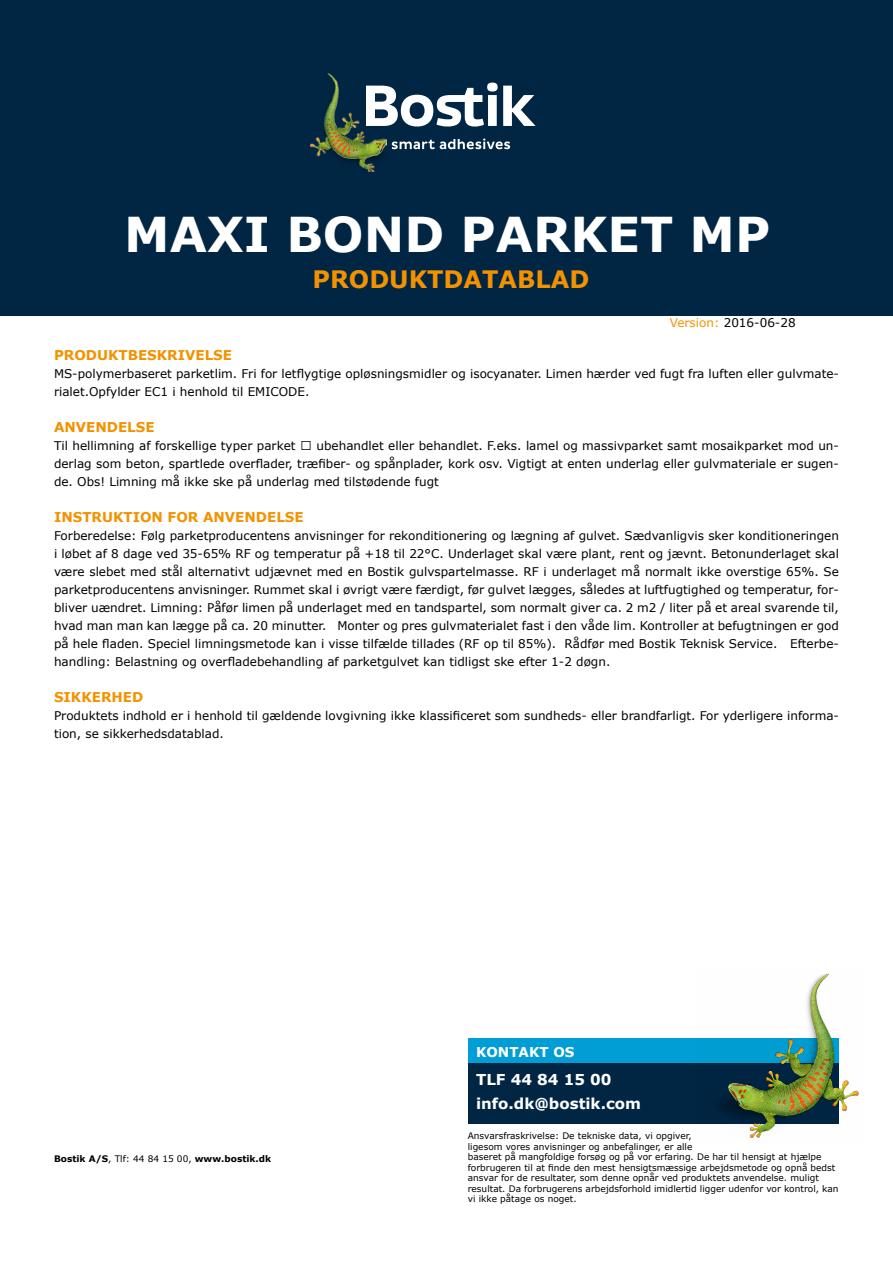
<style>
.page{position:relative;width:893px;height:1263px;background:#fff}
.page>*{position:absolute;margin:0;border:0;box-sizing:border-box;transform-origin:0 0}
.t1{font:700 48px "Verdana";color:#fff}
.t2{font:700 24px "Verdana";color:#f39200}
.t3{font:700 23.55px "Verdana";color:#fff}
.t4{font:700 19.05px "Verdana";color:#fff}
.t5{font:700 15px/24px "Verdana";color:#fff}
.t6{font:700 13.5px "Verdana";color:#f39200}
.t7{font:700 13.5px "Verdana";color:#fff}
.t8{font:12px/18px "Verdana";color:#000}
.t9{font:9px/10.5px "Verdana";color:#000}
.t10{font:700 9px "Verdana";color:#000}
.s1{color:#f39200}
.s2{font-weight:400}
</style>
<div class="page">
<div style="left:0;top:0;width:893px;height:316px;background:#002644"></div>
<img style="left:311px;top:73px;width:75px;height:98px">
<svg style="left:392px;top:139px;width:118px;height:10px"></svg>
<svg style="left:366px;top:83px;width:170px;height:44px"></svg>
<div style="left:469px;top:1038px;width:370px;height:26px;background:#009ed4"></div>
<div style="left:469px;top:1063px;width:370px;height:61px;background:#002644"></div>
<img style="left:719px;top:973px;width:140px;height:165px">
<h1 class="t1" style="left:124px;top:201px;width:647px">MAXI BOND PARKET MP</h1>
<h2 class="t2" style="left:313px;top:262px;width:278px">PRODUKTDATABLAD</h2>
<p class="t8" style="left:670px;top:313px;width:127px"><span class="s1">Version:</span> 2016-06-28</p>
<p class="t6" style="left:54px;top:346px;width:180px">PRODUKTBESKRIVELSE</p>
<p class="t8" style="left:54px;top:365px;width:786px">MS-polymerbaseret parketlim. Fri for letflygtige opløsningsmidler og isocyanater. Limen hærder ved fugt fra luften eller gulvmate&shy;rialet.Opfylder EC1 i henhold til EMICODE.</p>
<p class="t6" style="left:54px;top:418px;width:102px">ANVENDELSE</p>
<p class="t8" style="left:54px;top:437px;width:243px">Til hellimning af forskellige typer parket</p>
<p class="t8" style="left:54px;top:437px;width:786px;text-align:justify;text-indent:263px">ubehandlet eller behandlet. F.eks. lamel og massivparket samt mosaikparket mod un&shy;derlag som beton, spartlede overflader, træfiber- og spånplader, kork osv. Vigtigt at enten underlag eller gulvmateriale er sugen&shy;de. Obs! Limning må ikke ske på underlag med tilstødende fugt</p>
<p class="t6" style="left:54px;top:508px;width:251px">INSTRUKTION FOR ANVENDELSE</p>
<p class="t8" style="left:54px;top:527px;width:786px;text-align:justify">Forberedelse: Følg parketproducentens anvisninger for rekonditionering og lægning af gulvet. Sædvanligvis sker konditioneringen i løbet af 8 dage ved 35-65% RF og temperatur på +18 til 22°C. Underlaget skal være plant, rent og jævnt. Betonunderlaget skal være slebet med stål alternativt udjævnet med en Bostik gulvspartelmasse. RF i underlaget må normalt ikke overstige 65%. Se parketproducentens anvisninger. Rummet skal i øvrigt være færdigt, før gulvet lægges, således at luftfugtighed og temperatur, for&shy;bliver uændret. Limning: Påfør limen på underlaget med en tandspartel, som normalt giver ca. 2 m2 / liter på et areal svarende til, hvad man man kan lægge på ca. 20 minutter. Monter og pres gulvmaterialet fast i den våde lim. Kontroller at befugtningen er god på hele fladen. Speciel limningsmetode kan i visse tilfælde tillades (RF op til 85%). Rådfør med Bostik Teknisk Service. Efterbe&shy;handling: Belastning og overfladebehandling af parketgulvet kan tidligst ske efter 1-2 døgn.</p>
<p class="t6" style="left:54px;top:688px;width:91px">SIKKERHED</p>
<p class="t8" style="left:54px;top:707px;width:786px">Produktets indhold er i henhold til gældende lovgivning ikke klassificeret som sundheds- eller brandfarligt. For yderligere informa&shy;tion, se sikkerhedsdatablad.</p>
<p class="t10" style="left:54px;top:1152px;width:219px">Bostik A/S<span class="s2">, Tlf: 44 84 15 00,</span> www.bostik.dk</p>
<p class="t7" style="left:476px;top:1042px;width:100px">KONTAKT OS</p>
<p class="t5" style="left:476px;top:1067px;width:166px">TLF 44 84 15 00 info.dk@bostik.com</p>
<h3 class="t4" style="left:476px;top:1063px;width:118px">Smart help</h3>
<h3 class="t3" style="left:476px;top:1083px;width:219px">1-800-726-7845</h3>
<p class="t9" style="left:468px;top:1130px;width:372px">Ansvarsfraskrivelse: De tekniske data, vi opgiver,<br>ligesom vores anvisninger og anbefalinger, er alle<br>baseret på mangfoldige forsøg og på vor erfaring. De har til hensigt at hjælpe forbrugeren til at finde den mest hensigtsmæssige arbejdsmetode og opnå bedst ansvar for de resultater, som denne opnår ved produktets anvendelse. muligt resultat. Da forbrugerens arbejdsforhold imidlertid ligger udenfor vor kontrol, kan vi ikke påtage os noget.</p>
</div>
